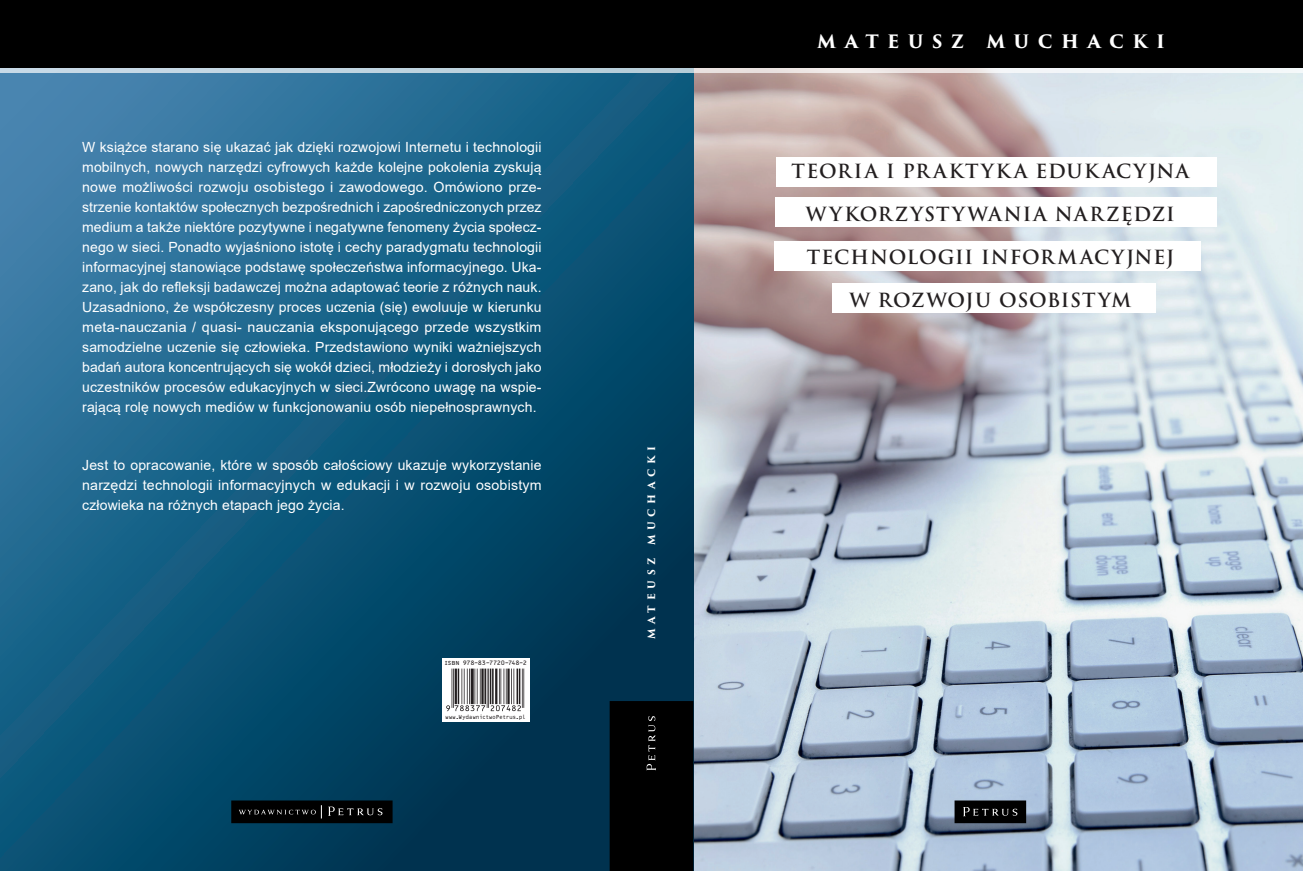
<style>
.page{position:relative;width:1303px;height:871px;background:#fff}
.page>*{position:absolute;margin:0;border:0;box-sizing:border-box;transform-origin:0 0}
.t1{font:700 19px "Trajan Pro";letter-spacing:.055em;color:#231f20}
.t2{font:700 19px "Trajan Pro";letter-spacing:.1em;color:#231f20}
.t3{font:700 18px "Trajan Pro 3";letter-spacing:.47em;color:#fff}
.t4{font:14px/20px "Arial";letter-spacing:.01em;color:#fff;text-align:justify}
.t5{font:700 10px "Trajan Pro 3";letter-spacing:.465em;color:#fff}
.t6{font:7px "OCRB10 Pitch BT";letter-spacing:-.06em;color:#231f20;scale:.9 1}
.t7{font:7px "OCRB10 Pitch BT";letter-spacing:-.06em;color:#231f20}
</style>
<div class="page">
<img style="left:693px;top:73px;width:610px;height:797px">
<svg style="left:0;top:73px;width:693px;height:797px;background:#14587c"></svg>
<div style="left:609px;top:700px;width:84px;height:170px;background:#000"></div>
<div style="left:0;top:0;width:1303px;height:68px;background:#000"></div>
<svg style="left:0;top:68px;width:1303px;height:5px"></svg>
<div style="left:442px;top:658px;width:87px;height:63px;background:#fff"></div>
<svg style="left:954px;top:800px;width:72px;height:22px;background:#131415"></svg>
<svg style="left:231px;top:800px;width:161px;height:22px;background:#0d0e0f"></svg>
<div style="left:776px;top:157px;width:440px;height:29px;background:#fff"></div>
<div style="left:775px;top:197px;width:441px;height:30px;background:#fff"></div>
<div style="left:775px;top:241px;width:425px;height:30px;background:#fff"></div>
<div style="left:832px;top:283px;width:323px;height:30px;background:#fff"></div>
<svg style="left:446px;top:668px;width:78px;height:43px"></svg>
<p class="t4" style="left:82px;top:137px;width:461px">W książce starano się ukazać jak dzięki rozwojowi Internetu i technologii mobilnych, nowych narzędzi cyfrowych każde kolejne pokolenia zyskują nowe możliwości rozwoju osobistego i zawodowego. Omówiono prze&shy;strzenie kontaktów społecznych bezpośrednich i zapośredniczonych przez medium a także niektóre pozytywne i negatywne fenomeny życia społecz&shy;nego w sieci. Ponadto wyjaśniono istotę i cechy paradygmatu technologii informacyjnej stanowiące podstawę społeczeństwa informacyjnego. Uka&shy;zano, jak do refleksji badawczej można adaptować teorie z różnych nauk.<br>Uzasadniono, że współczesny proces uczenia (się) ewoluuje w kierunku meta-nauczania / quasi- nauczania eksponującego przede wszystkim samodzielne uczenie się człowieka. Przedstawiono wyniki ważniejszych badań autora koncentrujących się wokół dzieci, młodzieży i dorosłych jako uczestników procesów edukacyjnych w sieci.Zwrócono uwagę na wspie&shy;rającą rolę nowych mediów w funkcjonowaniu osób niepełnosprawnych.</p>
<p class="t4" style="left:82px;top:454px;width:461px">Jest to opracowanie, które w sposób całościowy ukazuje wykorzystanie narzędzi technologii informacyjnych w edukacji i w rozwoju osobistym człowieka na różnych etapach jego życia.</p>
<p class="t7" style="left:444px;top:659px;width:85px">ISBN 978-83-7720-748-2</p>
<p class="t6" style="left:445px;top:713px;width:91px">www.WydawnictwoPetrus.pl</p>
<p class="t5" style="left:644px;top:639px;width:195px;rotate:-90deg">MATEUSZ MUCHACKI</p>
<p class="t3" style="left:817px;top:28px;width:349px">MATEUSZ MUCHACKI</p>
<h1 class="t2" style="left:791px;top:159px;width:399px">TEORIA I PRAKTYKA EDUKACYJNA</h1>
<h1 class="t1" style="left:806px;top:202px;width:370px">WYKORZYSTYWANIA NARZĘDZI</h1>
<h1 class="t1" style="left:806px;top:245px;width:369px">TECHNOLOGII INFORMACYJNEJ</h1>
<h1 class="t1" style="left:849px;top:288px;width:283px">W ROZWOJU OSOBISTYM</h1>
</div>
